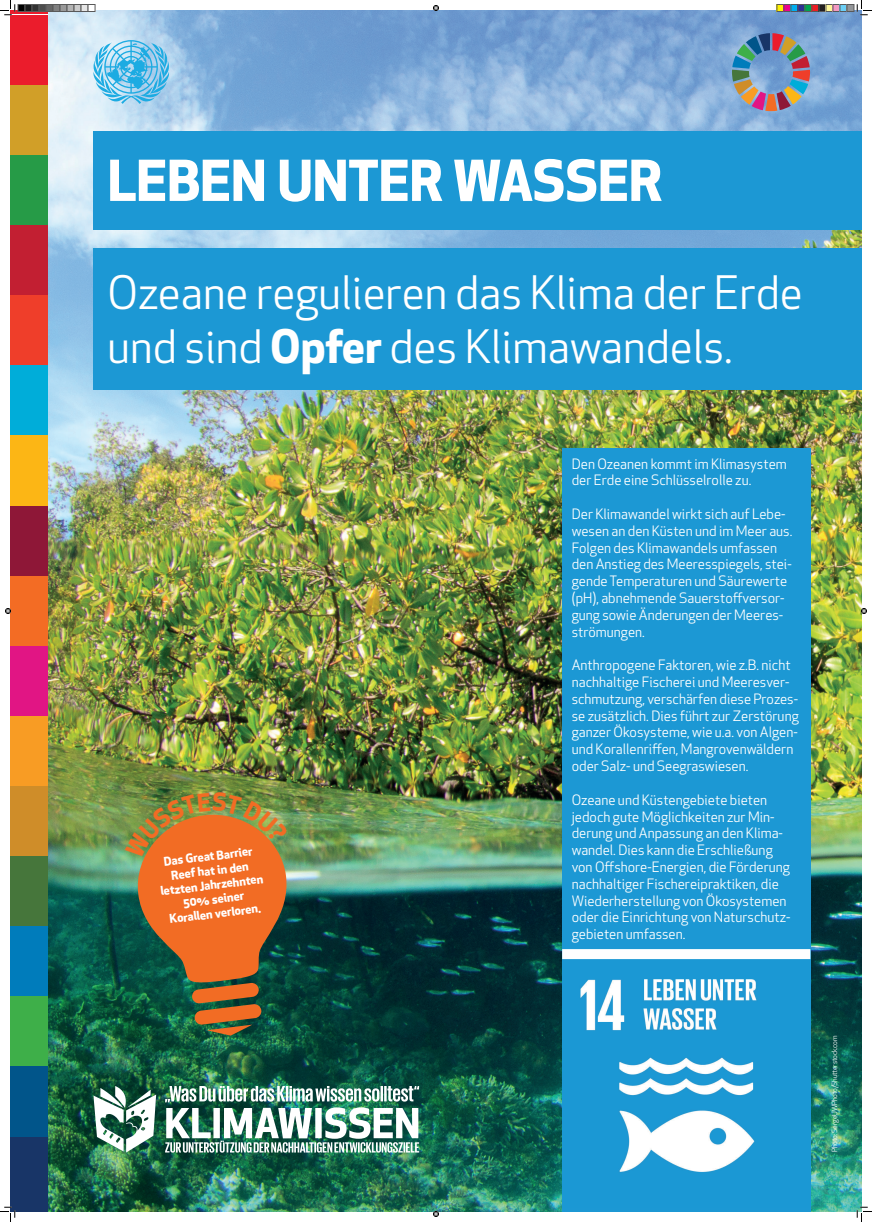
<style>
.page{position:relative;width:872px;height:1222px;background:#fff}
.page>*{position:absolute;margin:0;border:0;box-sizing:border-box;transform-origin:0 0}
.t1{font:700 55px "Apex New";color:#fff}
.t2{font:45px/54px "Apex New";color:#fff}
.t3{font:14px/16.8px "Apex New";color:#fff}
.t4{font:700 12px/14.4px "Apex New";color:#fff;text-align:center}
.t5{font:7.1px "Apex New";letter-spacing:-.025em;color:#fff}
.s1{font-weight:700}
</style>
<div class="page">
<div style="left:10px;top:1140px;width:83px;height:71px;background:#183567"></div>
<div style="left:10px;top:15px;width:83px;height:70px;background:#eb1c2c"></div>
<div style="left:10px;top:85px;width:83px;height:70px;background:#d19f28"></div>
<div style="left:10px;top:155px;width:83px;height:71px;background:#269b47"></div>
<div style="left:10px;top:226px;width:83px;height:70px;background:#c21f32"></div>
<div style="left:10px;top:296px;width:83px;height:70px;background:#ef3e2a"></div>
<div style="left:10px;top:366px;width:83px;height:70px;background:#00add9"></div>
<div style="left:10px;top:436px;width:83px;height:70px;background:#fcb615"></div>
<div style="left:10px;top:506px;width:83px;height:70px;background:#8e1737"></div>
<div style="left:10px;top:576px;width:83px;height:70px;background:#f36c24"></div>
<div style="left:10px;top:646px;width:83px;height:70px;background:#e11584"></div>
<div style="left:10px;top:716px;width:83px;height:70px;background:#f89c24"></div>
<div style="left:10px;top:786px;width:83px;height:70px;background:#cf8d29"></div>
<div style="left:10px;top:856px;width:83px;height:70px;background:#46763b"></div>
<div style="left:10px;top:926px;width:83px;height:70px;background:#007cbb"></div>
<div style="left:10px;top:996px;width:83px;height:70px;background:#3eaf49"></div>
<div style="left:10px;top:1066px;width:83px;height:71px;background:#01558a"></div>
<div style="left:10px;top:1137px;width:83px;height:70px;background:#183567"></div>
<img style="left:49px;top:10px;width:812px;height:1201px">
<div style="left:562px;top:448px;width:248px;height:763px;background:#1c98d4"></div>
<img style="left:562px;top:959px;width:248px;height:213px">
<div style="left:562px;top:949px;width:248px;height:10px;background:#fff"></div>
<svg style="left:93px;top:40px;width:76px;height:64px;background:#7dc8eb"></svg>
<img style="left:732px;top:33px;width:77px;height:78px">
<img style="left:93px;top:1086px;width:63px;height:66px">
<img style="left:165px;top:1086px;width:254px;height:66px">
<div style="left:93px;top:131px;width:768px;height:98px;background:#1c98d4"></div>
<div style="left:93px;top:249px;width:768px;height:141px;background:#1c98d4"></div>
<svg style="left:0;top:0;width:16px;height:16px"></svg>
<svg style="left:0;top:1206px;width:16px;height:15px"></svg>
<svg style="left:856px;top:0;width:15px;height:16px"></svg>
<svg style="left:856px;top:1206px;width:15px;height:15px"></svg>
<svg style="left:433px;top:5px;width:6px;height:6px"></svg>
<svg style="left:433px;top:1210px;width:6px;height:6px"></svg>
<svg style="left:5px;top:608px;width:6px;height:6px"></svg>
<svg style="left:860px;top:608px;width:6px;height:6px"></svg>
<div style="left:18px;top:4px;width:7px;height:7px;background:#000"></div>
<div style="left:18px;top:4px;width:7px;height:8px;border:1px solid #595959"></div>
<div style="left:25px;top:4px;width:7px;height:7px;background:#1a1a1a"></div>
<div style="left:25px;top:4px;width:7px;height:8px;border:1px solid #595959"></div>
<div style="left:32px;top:4px;width:7px;height:7px;background:#333"></div>
<div style="left:32px;top:4px;width:7px;height:8px;border:1px solid #595959"></div>
<div style="left:39px;top:4px;width:7px;height:7px;background:#4d4d4d"></div>
<div style="left:39px;top:4px;width:7px;height:8px;border:1px solid #595959"></div>
<div style="left:46px;top:4px;width:7px;height:7px;background:#666"></div>
<div style="left:46px;top:4px;width:7px;height:8px;border:1px solid #595959"></div>
<div style="left:53px;top:4px;width:7px;height:7px;background:#808080"></div>
<div style="left:53px;top:4px;width:7px;height:8px;border:1px solid #595959"></div>
<div style="left:60px;top:4px;width:7px;height:7px;background:#999"></div>
<div style="left:60px;top:4px;width:7px;height:8px;border:1px solid #595959"></div>
<div style="left:67px;top:4px;width:7px;height:7px;background:#b3b3b3"></div>
<div style="left:67px;top:4px;width:7px;height:8px;border:1px solid #595959"></div>
<div style="left:74px;top:4px;width:7px;height:7px;background:#ccc"></div>
<div style="left:74px;top:4px;width:7px;height:8px;border:1px solid #595959"></div>
<div style="left:81px;top:4px;width:7px;height:7px;background:#e6e6e6"></div>
<div style="left:81px;top:4px;width:7px;height:8px;border:1px solid #595959"></div>
<div style="left:88px;top:4px;width:7px;height:8px;border:1px solid #595959"></div>
<div style="left:776px;top:4px;width:7px;height:7px;background:#fff101"></div>
<div style="left:776px;top:4px;width:8px;height:8px;border:1px solid #595959"></div>
<div style="left:783px;top:4px;width:7px;height:7px;background:#ed028c"></div>
<div style="left:783px;top:4px;width:8px;height:8px;border:1px solid #595959"></div>
<div style="left:790px;top:4px;width:7px;height:7px;background:#00aeef"></div>
<div style="left:790px;top:4px;width:8px;height:8px;border:1px solid #595959"></div>
<div style="left:797px;top:4px;width:7px;height:7px;background:#2e3092"></div>
<div style="left:797px;top:4px;width:8px;height:8px;border:1px solid #595959"></div>
<div style="left:804px;top:4px;width:7px;height:7px;background:#00a54f"></div>
<div style="left:804px;top:4px;width:8px;height:8px;border:1px solid #595959"></div>
<div style="left:811px;top:4px;width:7px;height:7px;background:#ee1d23"></div>
<div style="left:811px;top:4px;width:8px;height:8px;border:1px solid #595959"></div>
<div style="left:818px;top:4px;width:7px;height:7px;background:#231f20"></div>
<div style="left:818px;top:4px;width:8px;height:8px;border:1px solid #595959"></div>
<div style="left:825px;top:4px;width:7px;height:7px;background:#fff79a"></div>
<div style="left:825px;top:4px;width:8px;height:8px;border:1px solid #595959"></div>
<div style="left:832px;top:4px;width:7px;height:7px;background:#f499c2"></div>
<div style="left:832px;top:4px;width:8px;height:8px;border:1px solid #595959"></div>
<div style="left:839px;top:4px;width:7px;height:7px;background:#6bcff6"></div>
<div style="left:839px;top:4px;width:8px;height:8px;border:1px solid #595959"></div>
<div style="left:846px;top:4px;width:7px;height:7px;background:#939598"></div>
<div style="left:846px;top:4px;width:8px;height:8px;border:1px solid #595959"></div>
<img style="left:125px;top:792px;width:166px;height:243px">
<h1 class="t1" style="left:108px;top:141px;width:556px">LEBEN UNTER WASSER</h1>
<h2 class="t2" style="left:108px;top:266px;width:696px">Ozeane regulieren das Klima der Erde und sind <span class="s1">Opfer</span> des Klimawandels.</h2>
<p class="t4" style="left:156px;top:854px;width:105px;rotate:-7deg">Das Great Barrier<br>Reef hat in den letzten Jahrzehnten<br>50% seiner<br>Korallen verloren.</p>
<p class="t3" style="left:571px;top:455px;width:216px">Den Ozeanen kommt im Klimasystem der Erde eine Schlüsselrolle zu.</p>
<p class="t3" style="left:571px;top:505px;width:222px">Der Klimawandel wirkt sich auf Lebe&shy;wesen an den Küsten und im Meer aus.<br>Folgen des Klimawandels umfassen den Anstieg des Meeresspiegels, stei&shy;gende Temperaturen und Säurewerte (pH), abnehmende Sauerstoffversor&shy;gung sowie Änderungen der Meeres&shy;strömungen.</p>
<p class="t3" style="left:571px;top:656px;width:228px">Anthropogene Faktoren, wie z.B. nicht nachhaltige Fischerei und Meeresver&shy;schmutzung, verschärfen diese Prozes&shy;se zusätzlich. Dies führt zur Zerstörung ganzer Ökosysteme, wie u.a. von Algen&shy;und Korallenriffen, Mangrovenwäldern oder Salz- und Seegraswiesen.</p>
<p class="t3" style="left:571px;top:791px;width:220px">Ozeane und Küstengebiete bieten jedoch gute Möglichkeiten zur Min&shy;derung und Anpassung an den Klima&shy;wandel. Dies kann die Erschließung von Offshore-Energien, die Förderung nachhaltiger Fischereipraktiken, die Wiederherstellung von Ökosystemen oder die Einrichtung von Naturschutz&shy;gebieten umfassen.</p>
<p class="t5" style="left:829px;top:1151px;width:118px;rotate:-90deg">Photo: SergeUWPhoto/Shutterstock.com</p>
</div>
